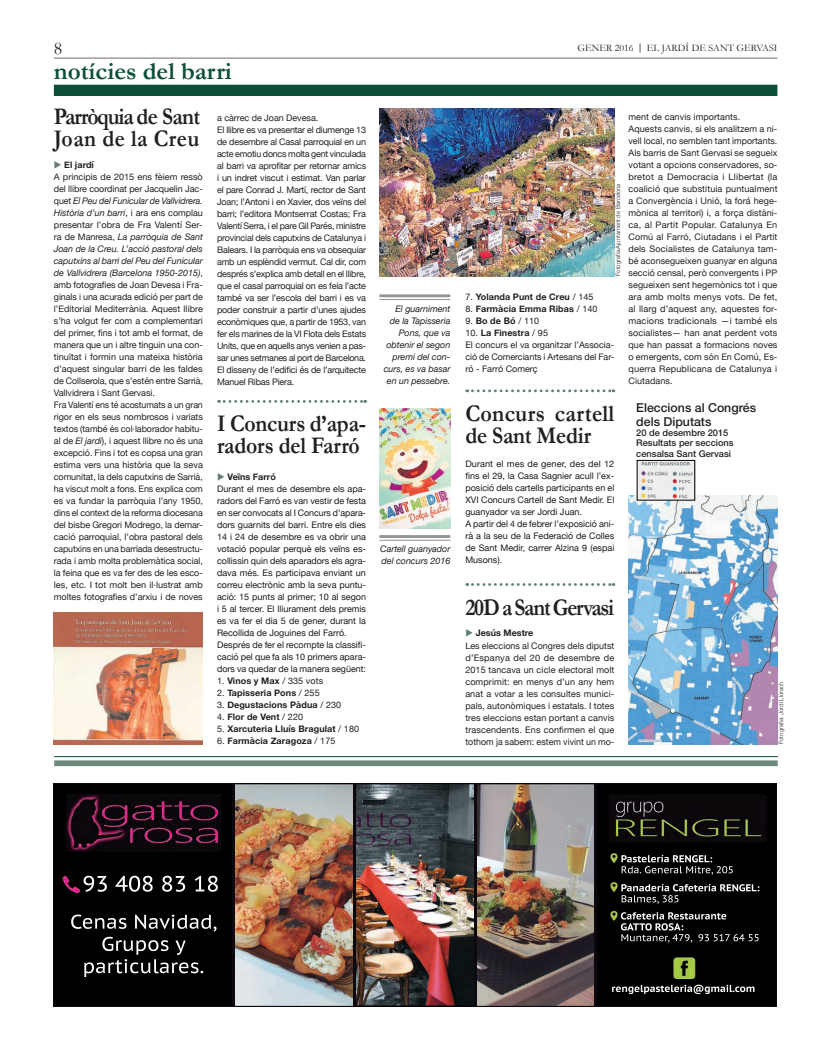
<style>
.page{position:relative;width:820px;height:1049px;background:#fff}
.page>*{position:absolute;margin:0;border:0;box-sizing:border-box;transform-origin:0 0}
.t1{font:700 25px "Garamond";color:#0d4e39}
.t2{font:700 24px/22px "Garamond";letter-spacing:-.01em;color:#231f20;scale:.9 1}
.t3{font:700 24px/22px "Garamond";letter-spacing:-.03em;color:#231f20;scale:.9 1}
.t4{font:700 24px/22px "Garamond";letter-spacing:.01em;color:#231f20;scale:.92 1}
.t5{font:700 24px "Garamond";letter-spacing:-.055em;color:#231f20;scale:.89 1}
.t6{font:18px "Garamond";color:#231f20}
.t7{font:500 12.3px/13.3px "Helvetica Neue";color:#231f20}
.t8{font:10px "Garamond";color:#231f20}
.t9{font:500 9.2px/10.3px "Helvetica Neue";color:#231f20}
.t10{font:9px/12px "Helvetica Neue";letter-spacing:-.005em;color:#231f20}
.t11{font:9px/12px "Helvetica Neue";color:#1a1a1a}
.t12{font:700 9px "Helvetica Neue";letter-spacing:.01em;color:#231f20}
.t13{font:italic 9px/12px "Helvetica Neue";letter-spacing:-.005em;color:#231f20;text-align:right}
.t14{font:300 6px "Helvetica Neue";color:#231f20}
.s1{font-weight:700;color:#607f71}
.s2{color:#607f71}
.s3{font-weight:700}
.s4{font-style:italic}
.s5{font-weight:700;color:#231f20}
.s6{font-weight:400}
</style>
<div class="page">
<div style="left:54px;top:85px;width:723px;height:11px;background:#0d4e39"></div>
<hr style="left:54px;top:58px;width:723px;height:1px;background:#6c6d70">
<svg style="left:466px;top:583px;width:147px;height:3px"></svg>
<svg style="left:218px;top:400px;width:147px;height:3px"></svg>
<svg style="left:466px;top:389px;width:147px;height:3px"></svg>
<img style="left:53px;top:784px;width:723px;height:222px">
<img style="left:232px;top:784px;width:2px;height:222px">
<img style="left:353px;top:784px;width:2px;height:222px">
<img style="left:474px;top:784px;width:2px;height:222px">
<img style="left:594px;top:784px;width:2px;height:222px">
<div style="left:54px;top:760px;width:723px;height:6px;background:#6e8a78"></div>
<hr style="left:54px;top:756px;width:723px;height:1px;background:#0d4e39">
<img style="left:379px;top:108px;width:235px;height:169px">
<img style="left:54px;top:612px;width:149px;height:132px">
<img style="left:379px;top:408px;width:71px;height:120px">
<img style="left:628px;top:496px;width:149px;height:248px">
<img style="left:638px;top:462px;width:55px;height:37px">
<div style="left:636px;top:460px;width:59px;height:41px;border:1px solid #040503"></div>
<hr style="left:379px;top:294px;width:71px;height:3px;background:#939598">
<hr style="left:379px;top:299px;width:71px;height:1px;background:#939598">
<hr style="left:379px;top:535px;width:71px;height:3px;background:#939598">
<hr style="left:379px;top:540px;width:71px;height:1px;background:#939598">
<h3 class="t6" style="left:54px;top:38px;width:10px">8</h3>
<p class="t8" style="left:577px;top:41px;width:201px">GENER 2016 <span class="s1">|</span> EL JARDÍ DE SANT GERVASI</p>
<h1 class="t1" style="left:54px;top:57px;width:179px">notícies del barri</h1>
<h2 class="t3" style="left:54px;top:105px;width:164px">Parròquia de Sant<br>Joan de la Creu</h2>
<p class="t10" style="left:54px;top:159px;width:150px"><span class="s2">◆</span> <span class="s3">El jardí<br></span>A principis de 2015 ens fèiem ressò del llibre coordinat per Jacquelin Jac&shy;quet <span class="s4">El Peu del Funicular de Vallvidrera.<br>Història d’un barri</span>, i ara ens complau presentar l’obra de Fra Valentí Ser&shy;ra de Manresa, <span class="s4">La parròquia de Sant Joan de la Creu. L’acció pastoral dels caputxins al barri del Peu del Funicular de Vallvidrera (Barcelona 1950-2015)</span>, amb fotografies de Joan Devesa i Fra&shy;ginals i una acurada edició per part de l’Editorial Mediterrània. Aquest llibre s’ha volgut fer com a complementari del primer, fins i tot amb el format, de manera que un i altre tinguin una con&shy;tinuïtat i formin una mateixa història d’aquest singular barri de les faldes de Collserola, que s’estén entre Sarrià, Vallvidrera i Sant Gervasi.<br>Fra Valentí ens té acostumats a un gran rigor en els seus nombrosos i variats textos (també és col·laborador habitu&shy;al de <span class="s4">El jardí</span>), i aquest llibre no és una excepció. Fins i tot es copsa una gran estima vers una història que la seva comunitat, la dels caputxins de Sarrià, ha viscut molt a fons. Ens explica com es va fundar la parròquia l’any 1950, dins el context de la reforma diocesana del bisbe Gregori Modrego, la demar&shy;cació parroquial, l’obra pastoral dels caputxins en una barriada desestructu&shy;rada i amb molta problemàtica social, la feina que es va fer des de les esco&shy;les, etc. I tot molt ben il·lustrat amb moltes fotografies d’arxiu i de noves</p>
<p class="t10" style="left:217px;top:112px;width:150px">a càrrec de Joan Devesa.<br>El llibre es va presentar el diumenge 13 de desembre al Casal parroquial en un acte emotiu doncs molta gent vinculada al barri va aprofitar per retornar amics i un indret viscut i estimat. Van parlar el pare Conrad J. Martí, rector de Sant Joan; l’Antoni i en Xavier, dos veïns del barri; l’editora Montserrat Costas; Fra Valentí Serra, i el pare Gil Parés, ministre provincial dels caputxins de Catalunya i Balears. I la parròquia ens va obsequiar amb un esplèndid vermut. Cal dir, com després s’explica amb detall en el llibre, que el casal parroquial on es feia l’acte també va ser l’escola del barri i es va poder construir a partir d’unes ajudes econòmiques que, a partir de 1953, van fer els marines de la VI Flota dels Estats Units, que en aquells anys venien a pas&shy;sar unes setmanes al port de Barcelona.<br>El disseny de l’edifici és de l’arquitecte Manuel Ribas Piera.</p>
<h2 class="t2" style="left:217px;top:412px;width:167px">I Concurs d’apa&shy;radors del Farró</h2>
<p class="t11" style="left:217px;top:471px;width:150px"><span class="s2">◆</span> <span class="s5">Veïns Farró<br></span>Durant el mes de desembre els apa&shy;radors del Farró es van vestir de festa en ser convocats al I Concurs d’apara&shy;dors guarnits del barri. Entre els dies 14 i 24 de desembre es va obrir una votació popular perquè els veïns es&shy;collissin quin dels aparadors els agra&shy;dava més. Es participava enviant un correu electrònic amb la seva puntu&shy;ació: 15 punts al primer; 10 al segon i 5 al tercer. El lliurament dels premis es va fer el dia 5 de gener, durant la Recollida de Joguines del Farró.<br>Després de fer el recompte la classifi&shy;cació pel que fa als 10 primers apara&shy;dors va quedar de la manera següent:</p>
<p class="t10" style="left:217px;top:675px;width:108px">1. <span class="s3">Vinos y Max</span> / 335 vots</p>
<p class="t12" style="left:217px;top:685px;width:104px"><span class="s6">2.</span> Tapisseria Pons <span class="s6">/ 255</span></p>
<p class="t12" style="left:217px;top:697px;width:126px"><span class="s6">3.</span> Degustacions Pàdua <span class="s6">/ 230</span></p>
<p class="t12" style="left:217px;top:709px;width:87px"><span class="s6">4.</span> Flor de Vent <span class="s6">/ 220</span></p>
<p class="t12" style="left:217px;top:721px;width:143px"><span class="s6">5.</span> Xarcuteria Lluís Bragulat <span class="s6">/ 180</span></p>
<p class="t12" style="left:217px;top:733px;width:120px"><span class="s6">6.</span> Farmàcia Zaragoza <span class="s6">/ 175</span></p>
<p class="t10" style="left:628px;top:112px;width:150px">ment de canvis importants.<br>Aquests canvis, si els analitzem a ni&shy;vell local, no semblen tant importants.<br>Als barris de Sant Gervasi se segueix votant a opcions conservadores, so&shy;bretot a Democracia i Llibertat (la coalició que substituia puntualment a Convergència i Unió, la forá hege&shy;mònica al territori) i, a força distàni&shy;ca, al Partit Popular. Catalunya En Comú al Farró, Ciutadans i el Partit dels Socialistes de Catalunya tam&shy;bé aconsegueixen guanyar en alguna secció censal, però convergents i PP segueixen sent hegemònics tot i que ara amb molts menys vots. De fet, al llarg d’aquest any, aquestes for&shy;macions tradicionals —i també els socialistes— han anat perdent vots que han passat a formacions noves o emergents, com són En Comú, Es&shy;querra Republicana de Catalunya i Ciutadans.</p>
<p class="t14" style="left:613px;top:276px;width:94px;rotate:-90deg">Fotografia:Ajuntament de Barcelona</p>
<p class="t12" style="left:465px;top:290px;width:130px"><span class="s6">7.</span> Yolanda Punt de Creu <span class="s6">/ 145</span></p>
<p class="t12" style="left:465px;top:302px;width:134px"><span class="s6">8.</span> Farmàcia Emma Ribas <span class="s6">/ 140</span></p>
<p class="t10" style="left:465px;top:316px;width:75px">9. <span class="s3">Bo de Bó</span> / 110</p>
<p class="t10" style="left:465px;top:328px;width:150px">10. <span class="s3">La Finestra</span> / 95<br>El concurs el va organitzar l’Associa&shy;ció de Comerciants i Artesans del Far&shy;ró - Farró Comerç</p>
<h2 class="t4" style="left:465px;top:402px;width:163px">Concurs cartell de Sant Medir</h2>
<p class="t11" style="left:465px;top:459px;width:150px">Durant el mes de gener, des del 12 fins el 29, la Casa Sagnier acull l’ex&shy;posició dels cartells participants en el<br>XVI Concurs Cartell de Sant Medir. El guanyador va ser Jordi Juan.<br>A partir del 4 de febrer l’exposició ani&shy;rà a la seu de la Federació de Colles de Sant Medir, carrer Alzina 9 (espai<br>Musons).</p>
<h2 class="t5" style="left:465px;top:593px;width:169px">20D a Sant Gervasi</h2>
<p class="t10" style="left:465px;top:628px;width:150px"><span class="s2">◆</span> <span class="s3">Jesús Mestre<br></span>Les eleccions al Congres dels diputst d’Espanya del 20 de desembre de 2015 tancava un cicle electoral molt comprimit: en menys d’un any hem anat a votar a les consultes munici&shy;pals, autonòmiques i estatals. I totes tres eleccions estan portant a canvis trascendents. Ens confirmen el que tothom ja sabem: estem vivint un mo-</p>
<p class="t13" style="left:383px;top:303px;width:68px">El guarniment de la Tapisseria<br>Pons, que va obtenir el segon premi del con&shy;curs, es va basar en un pessebre.</p>
<h3 class="t7" style="left:636px;top:400px;width:121px">Eleccions al Congrés dels Diputats</h3>
<p class="t9" style="left:636px;top:427px;width:99px">20 de desembre 2015<br>Resultats per seccions censalsa Sant Gervasi</p>
<p class="t13" style="left:380px;top:543px;width:71px;text-align:left">Cartell guanyador del concurs 2016</p>
<p class="t14" style="left:776px;top:744px;width:64px;rotate:-90deg">Fotografia: Jordi Llorach</p>
</div>
